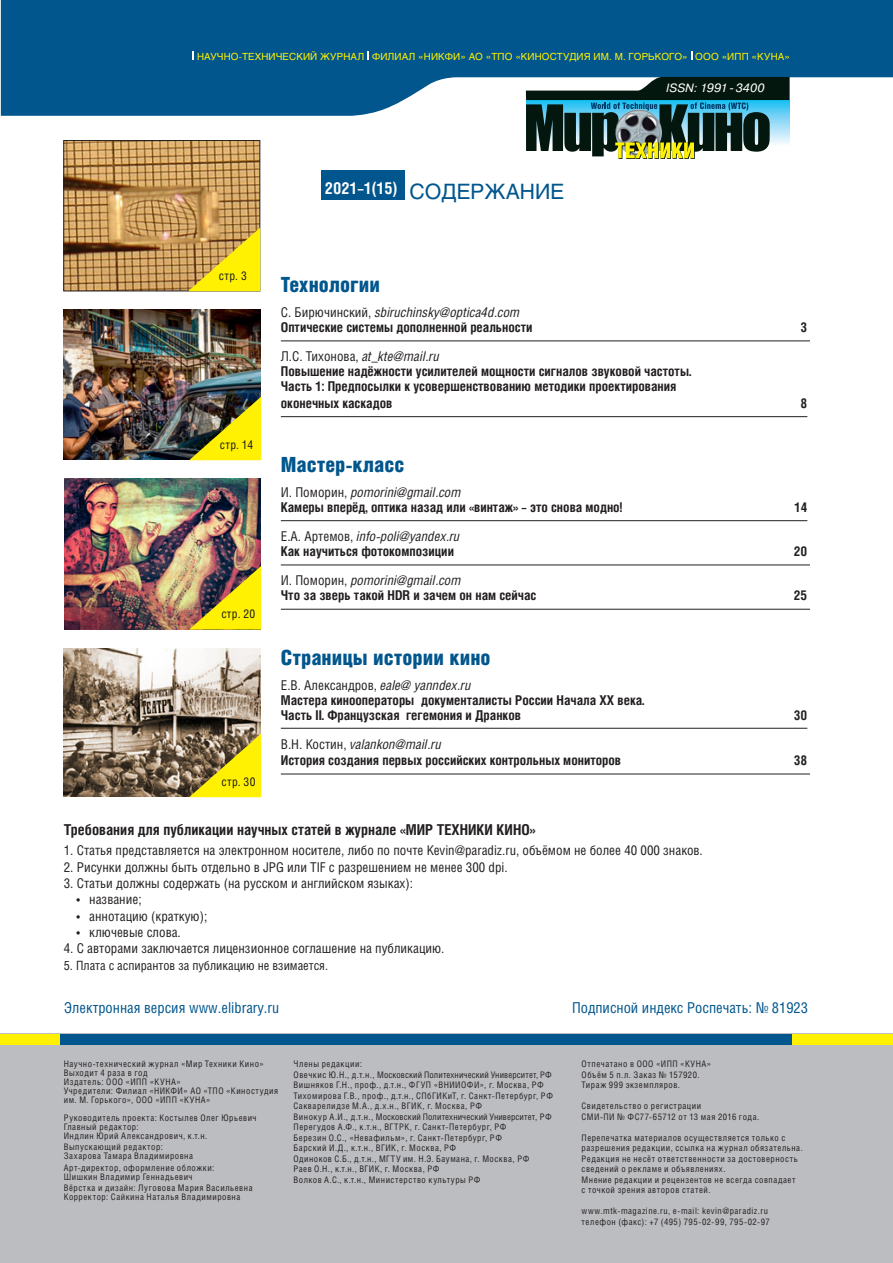
<style>
.page{position:relative;width:893px;height:1263px;background:#fff}
.page>*{position:absolute;margin:0;border:0;box-sizing:border-box;transform-origin:0 0}
.t1{font:21px "Helios Cond Black C";color:#00568d}
.t2{font:700 16.5px "Helios Cond";color:#fff}
.t3{font:15px "Helios Cond";color:#00568d}
.t4{font:700 15px "Helios Cond";color:#231f20}
.t5{font:700 13.5px/15px "Helios Cond";color:#231f20}
.t6{font:13.5px "Helios Cond";color:#231f20}
.t7{font:12.75px "Helios Cond";color:#231f20}
.t8{font:italic 12px "Pragmatica C";letter-spacing:.01em;color:#fff}
.t9{font:12px "Helios Cond";letter-spacing:.03em;color:#1a191e}
.t10{font:9.75px "Helios C";letter-spacing:.01em;color:#fff101}
.t11{font:9px/10.5px "Helios Cond";letter-spacing:.055em;color:#231f20}
.s1{font-family:"Helios C";font-weight:400;font-size:21px;color:#00568d}
.s2{font-weight:400}
.s3{font-weight:400;font-style:italic}
</style>
<div class="page">
<div style="left:1px;top:1034px;width:892px;height:229px;background:#bcbdc0"></div>
<div style="left:1px;top:1034px;width:892px;height:11px;background:#fff101"></div>
<div style="left:60px;top:1034px;width:732px;height:11px;background:#00568d"></div>
<svg style="left:1px;top:0;width:892px;height:116px;background:#176597"></svg>
<img style="left:64px;top:309px;width:197px;height:151px">
<div style="left:322px;top:170px;width:83px;height:29px;background:#00568d"></div>
<hr style="left:281px;top:341px;width:612px;height:1px;background:#231f20">
<hr style="left:281px;top:416px;width:526px;height:1px;background:#231f20">
<hr style="left:281px;top:520px;width:526px;height:1px;background:#231f20">
<hr style="left:281px;top:565px;width:612px;height:1px;background:#231f20">
<hr style="left:281px;top:609px;width:612px;height:1px;background:#231f20">
<hr style="left:281px;top:728px;width:526px;height:1px;background:#231f20">
<hr style="left:281px;top:774px;width:612px;height:1px;background:#231f20">
<svg style="left:192px;top:51px;width:2px;height:9px"></svg>
<svg style="left:367px;top:52px;width:2px;height:8px"></svg>
<svg style="left:526px;top:77px;width:264px;height:82px;background:#4f6f69"></svg>
<img style="left:64px;top:648px;width:197px;height:149px">
<img style="left:64px;top:478px;width:197px;height:151px">
<img style="left:189px;top:566px;width:72px;height:64px">
<img style="left:66px;top:142px;width:192px;height:147px">
<div style="left:64px;top:140px;width:196px;height:151px;border:1px solid #231f20"></div>
<img style="left:189px;top:397px;width:72px;height:63px">
<svg style="left:189px;top:733px;width:72px;height:64px;background:#bbab2a"></svg>
<div style="left:810px;top:240px;width:83px;height:594px;background:#fff"></div>
<svg style="left:188px;top:228px;width:72px;height:63px;background:#ddc02b"></svg>
<p class="t10" style="left:197px;top:51px;width:594px">НАУЧНО-ТЕХНИЧЕСКИЙ ЖУРНАЛ ФИЛИАЛ «НИКФИ» АО «ТПО «КИНОСТУДИЯ ИМ. M. ГОРЬКОГО» ООО «ИПП «КУНА»</p>
<h3 class="t8" style="left:666px;top:81px;width:100px">ISSN: 1991-3400</h3>
<h3 class="t8" style="left:673px;top:84px;width:100px">ISSN: 1991-3400</h3>
<h2 class="t2" style="left:325px;top:178px;width:241px">2021–1(15) <span class="s1">СОДЕРЖАНИЕ</span></h2>
<h3 class="t9" style="left:219px;top:268px;width:29px">стр. 3</h3>
<h3 class="t9" style="left:220px;top:437px;width:35px">стр. 14</h3>
<h3 class="t9" style="left:221px;top:606px;width:35px">стр. 20</h3>
<h3 class="t9" style="left:221px;top:774px;width:36px">стр. 30</h3>
<h1 class="t1" style="left:281px;top:273px;width:101px">Технологии</h1>
<h3 class="t5" style="left:281px;top:304px;width:253px"><span class="s2">С. Бирючинский,</span> <span class="s3">sbiruchinsky@optica4d.com<br></span>Оптические системы дополненной реальности</h3>
<h3 class="t5" style="left:801px;top:319px;width:8px">3</h3>
<h3 class="t5" style="left:281px;top:349px;width:412px"><span class="s2">Л.С. Тихонова,</span> <span class="s3">at_kte@mail.ru<br></span>Повышение надёжности усилителей мощности сигналов звуковой частоты.<br>Часть 1: Предпосылки к усовершенствованию методики проектирования</h3>
<h3 class="t5" style="left:281px;top:395px;width:113px">оконечных каскадов</h3>
<h3 class="t5" style="left:800px;top:395px;width:8px">8</h3>
<h1 class="t1" style="left:281px;top:452px;width:125px">Мастер-класс</h1>
<h3 class="t5" style="left:281px;top:484px;width:343px"><span class="s2">И. Поморин,</span> <span class="s3">pomorini@gmail.com<br></span>Камеры вперёд, оптика назад или «винтаж» – это снова модно!</h3>
<h3 class="t5" style="left:281px;top:528px;width:181px"><span class="s2">Е.А. Артемов,</span> <span class="s3">info-poli@yandex.ru<br></span>Как научиться фотокомпозиции</h3>
<h3 class="t5" style="left:281px;top:573px;width:257px"><span class="s2">И. Поморин,</span> <span class="s3">pomorini@gmail.com<br></span>Что за зверь такой HDR и зачем он нам сейчас</h3>
<h1 class="t1" style="left:281px;top:645px;width:211px">Страницы истории кино</h1>
<h3 class="t5" style="left:281px;top:677px;width:365px"><span class="s2">Е.В. Александров,</span> <span class="s3">eale@ yanndex.ru<br></span>Мастера кинооператоры−документалисты России Начала XX века.<br>Часть II. Французская гегемония и Дранков</h3>
<h3 class="t5" style="left:281px;top:735px;width:342px;line-height:16.5px"><span class="s2">В.Н. Костин,</span> <span class="s3">valankon@mail.ru<br></span>История создания первых российских контрольных мониторов</h3>
<h3 class="t5" style="left:794px;top:499px;width:15px">14</h3>
<h3 class="t5" style="left:794px;top:543px;width:15px">20</h3>
<h3 class="t5" style="left:794px;top:588px;width:15px">25</h3>
<h3 class="t5" style="left:794px;top:707px;width:15px">30</h3>
<h3 class="t5" style="left:794px;top:753px;width:15px">38</h3>
<h3 class="t4" style="left:64px;top:820px;width:473px">Требования для публикации научных статей в журнале «МИР ТЕХНИКИ КИНО»</h3>
<h3 class="t6" style="left:64px;top:842px;width:641px">1. Статья представляется на электронном носителе, либо по почте Kevin@paradiz.ru, объёмом не более 40 000 знаков.</h3>
<h3 class="t6" style="left:64px;top:858px;width:445px">2. Рисунки должны быть отдельно в JPG или TIF с разрешением не менее 300 dpi.</h3>
<h3 class="t6" style="left:64px;top:875px;width:351px">3. Статьи должны содержать (на русском и английском языках):</h3>
<h3 class="t6" style="left:77px;top:891px;width:67px">• название;</h3>
<h3 class="t6" style="left:77px;top:908px;width:132px">• аннотацию (краткую);</h3>
<h3 class="t6" style="left:77px;top:924px;width:106px">• ключевые слова.</h3>
<h3 class="t6" style="left:64px;top:940px;width:382px">4. С авторами заключается лицензионное соглашение на публикацию.</h3>
<h3 class="t7" style="left:64px;top:957px;width:266px">5. Плата с аспирантов за публикацию не взимается.</h3>
<h3 class="t3" style="left:64px;top:998px;width:217px">Электронная версия www.elibrary.ru</h3>
<p class="t11" style="left:64px;top:1059px;width:216px;line-height:9px">Научно-технический журнал «Мир Техники Кино» Выходит 4 раза в год<br>Издатель: ООО «ИПП «КУНА»<br>Учредители: Филиал «НИКФИ» АО «ТПО «Киностудия им. М. Горького», ООО «ИПП «КУНА»</p>
<p class="t11" style="left:64px;top:1113px;width:194px;line-height:9px">Руководитель проекта: Костылев Олег Юрьевич<br>Главный редактор:<br>Индлин Юрий Александрович, к.т.н.</p>
<p class="t11" style="left:64px;top:1142px;width:131px;line-height:9px">Выпускающий редактор:<br>Захарова Тамара Владимировна</p>
<p class="t11" style="left:64px;top:1163px;width:152px;line-height:9px">Арт-директор, оформление обложки:<br>Шишкин Владимир Геннадьевич</p>
<p class="t11" style="left:64px;top:1183px;width:190px;line-height:9px">Вёрстка и дизайн: Луговова Мария Васильевна<br>Корректор: Сайкина Наталья Владимировна</p>
<p class="t11" style="left:294px;top:1059px;width:261px">Члены редакции:<br>Овечкис Ю.Н., д.т.н., Московский Политехнический Университет, РФ Вишняков Г.Н., проф., д.т.н., ФГУП «ВНИИОФИ», г. Москва, РФ Тихомирова Г.В., проф., д.т.н., СПбГИКиТ, г. Санкт-Петербург, РФ Сакварелидзе М.А., д.х.н., ВГИК, г. Москва, РФ<br>Винокур А.И., д.т.н., Московский Политехнический Университет, РФ Перегудов А.Ф., к.т.н., ВГТРК, г. Санкт-Петербург, РФ<br>Березин О.С., «Невафильм», г. Санкт-Петербург, РФ<br>Барский И.Д., к.т.н., ВГИК, г. Москва, РФ<br>Одиноков С.Б., д.т.н., МГТУ им. Н.Э. Баумана, г. Москва, РФ<br>Раев О.Н., к.т.н., ВГИК, г. Москва, РФ<br>Волков А.С., к.т.н., Министерство культуры РФ</p>
<h3 class="t3" style="left:572px;top:998px;width:237px">Подписной индекс Роспечать: № 81923</h3>
<p class="t11" style="left:582px;top:1059px;width:131px">Отпечатано в ООО «ИПП «КУНА»<br>Объём 5 п.л. Заказ № 157920.<br>Тираж 999 экземпляров.</p>
<p class="t11" style="left:582px;top:1101px;width:179px">Свидетельство о регистрации<br>СМИ-ПИ № ФС77-65712 от 13 мая 2016 года.</p>
<p class="t11" style="left:582px;top:1132px;width:223px">Перепечатка материалов осуществляется только с разрешения редакции, ссылка на журнал обязательна.<br>Редакция не несёт ответственности за достоверность сведений о рекламе и объявлениях.<br>Мнение редакции и рецензентов не всегда совпадает<br>с точкой зрения авторов статей.</p>
<p class="t11" style="left:582px;top:1206px;width:190px">www.mtk-magazine.ru, e-mail: kevin@paradiz.ru телефон (факс): +7 (495) 795-02-99, 795-02-97</p>
</div>
